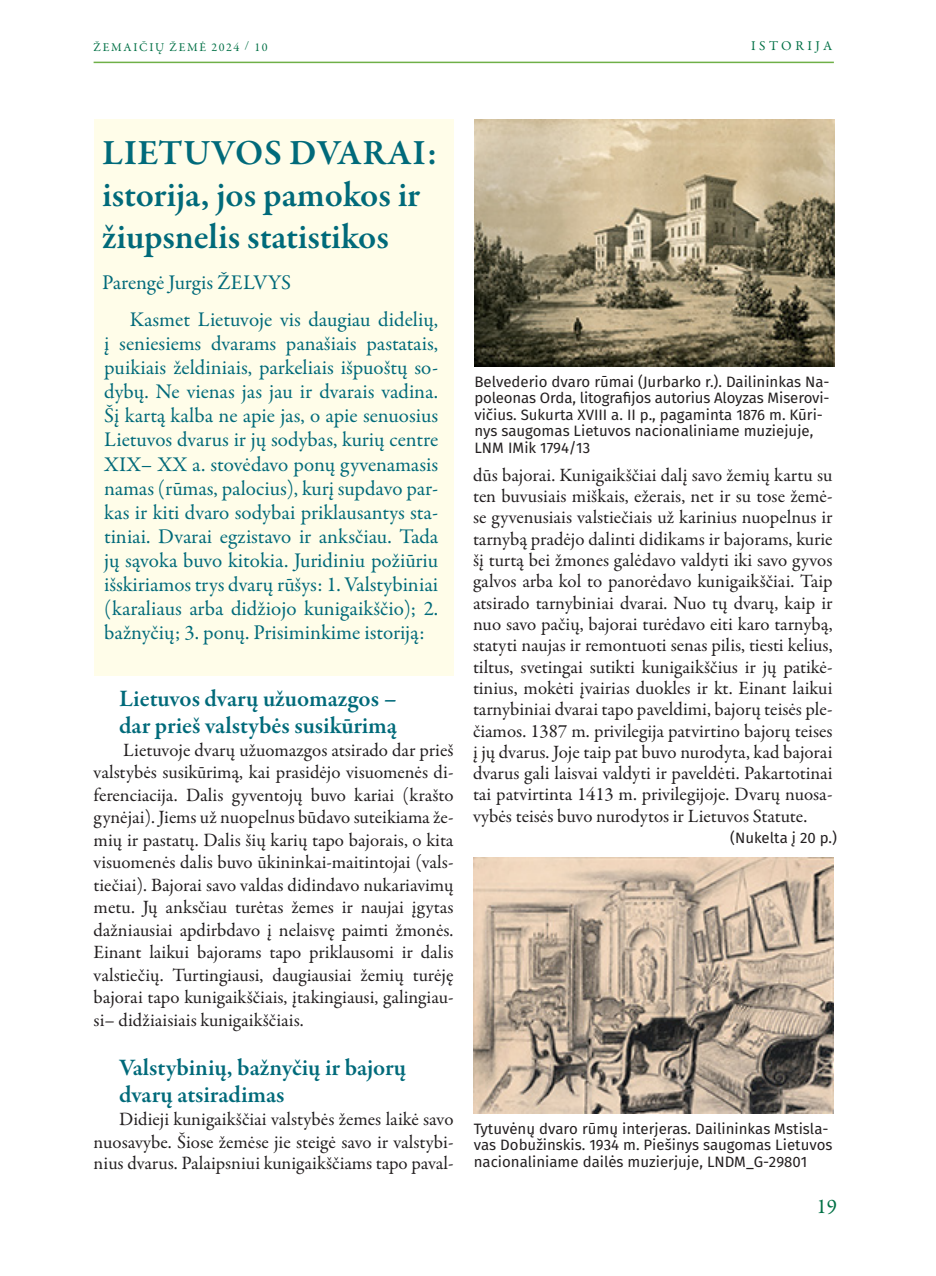
<style>
.page{position:relative;width:936px;height:1276px;background:#fff}
.page>*{position:absolute;margin:0;border:0;box-sizing:border-box;transform-origin:0 0}
.tekstas{font:600 36px "Garamond Premr Pro";color:#006a7a}
.tekstas-2{font:600 24px "Garamond Premr Pro";color:#006a7a}
.tekstas-3{font:21px/24px "Garamond Premr Pro";color:#006a7a;text-align:justify}
.t1{font:21px "Garamond Premr Pro";color:#017045}
.tekstas-4{font:18.9px/21.3px "Garamond Premr Pro";color:#231f20;text-align:justify}
.parašas{font:15px/16.5px "Fira Sans";color:#231f20}
.nukelta{font:15px "Fira Sans";color:#231f20}
.t2{font:13.5px "Garamond Premr Pro";letter-spacing:.26em;color:#017045}
.t3{font:12px "Garamond Premr Pro";letter-spacing:.14em;color:#017045}
</style>
<div class="page">
<hr style="left:94px;top:62px;width:739px;height:1px;background:#6fb048">
<div style="left:94px;top:119px;width:359px;height:556px;background:#fffde9"></div>
<img style="left:474px;top:119px;width:360px;height:248px">
<img style="left:473px;top:857px;width:360px;height:256px">
<p class="t3" style="left:94px;top:40px;width:175px">ŽEMAIČIŲ ŽEMĖ 2024 / 10</p>
<p class="t2" style="left:751px;top:38px;width:82px">ISTORIJA</p>
<p class="tekstas" style="left:102px;top:131px;width:336px">LIETUVOS DVARAI:</p>
<p class="tekstas" style="left:102px;top:173px;width:319px">istorija, jos pamokos ir</p>
<p class="tekstas" style="left:102px;top:215px;width:288px">žiupsnelis statistikos</p>
<p class="tekstas-3" style="left:102px;top:270px;width:191px">Parengė Jurgis ŽELVYS</p>
<p class="tekstas-3" style="left:104px;top:308px;width:335px;text-indent:26px">Kasmet Lietuvoje vis daugiau didelių, į seniesiems dvarams panašiais pastatais, puikiais želdiniais, parkeliais išpuoštų so&shy;dybų. Ne vienas jas jau ir dvarais vadina.<br>Šį kartą kalba ne apie jas, o apie senuosius Lietuvos dvarus ir jų sodybas, kurių centre XIX– XX a. stovėdavo ponų gyvenamasis namas (rūmas, palocius), kurį supdavo par&shy;kas ir kiti dvaro sodybai priklausantys sta&shy;tiniai. Dvarai egzistavo ir anksčiau. Tada jų sąvoka buvo kitokia. Juridiniu požiūriu išskiriamos trys dvarų rūšys: 1. Valstybiniai (karaliaus arba didžiojo kunigaikščio); 2. bažnyčių; 3. ponų. Prisiminkime istoriją:</p>
<p class="tekstas-2" style="left:119px;top:684px;width:279px">Lietuvos dvarų užuomazgos –</p>
<p class="tekstas-2" style="left:119px;top:711px;width:279px">dar prieš valstybės susikūrimą</p>
<p class="tekstas-4" style="left:94px;top:739px;width:361px;line-height:22.5px;text-indent:30px">Lietuvoje dvarų užuomazgos atsirado dar prieš valstybės susikūrimą, kai prasidėjo visuomenės di&shy;ferenciacija. Dalis gyventojų buvo kariai (krašto gynėjai). Jiems už nuopelnus būdavo suteikiama že&shy;mių ir pastatų. Dalis šių karių tapo bajorais, o kita visuomenės dalis buvo ūkininkai-maitintojai (vals&shy;tiečiai). Bajorai savo valdas didindavo nukariavimų metu. Jų anksčiau turėtas žemes ir naujai įgytas dažniausiai apdirbdavo į nelaisvę paimti žmonės.<br>Einant laikui bajorams tapo priklausomi ir dalis valstiečių. Turtingiausi, daugiausiai žemių turėję bajorai tapo kunigaikščiais, įtakingiausi, galingiau&shy;si– didžiaisiais kunigaikščiais.</p>
<p class="tekstas-2" style="left:119px;top:1053px;width:288px">Valstybinių, bažnyčių ir bajorų</p>
<p class="tekstas-2" style="left:119px;top:1080px;width:167px">dvarų atsiradimas</p>
<p class="tekstas-4" style="left:94px;top:1108px;width:361px;line-height:22px;text-indent:26px">Didieji kunigaikščiai valstybės žemes laikė savo nuosavybe. Šiose žemėse jie steigė savo ir valstybi&shy;nius dvarus. Palaipsniui kunigaikščiams tapo paval-</p>
<p class="parašas" style="left:474px;top:374px;width:357px">Belvederio dvaro rūmai (Jurbarko r.). Dailininkas Na-</p>
<p class="parašas" style="left:474px;top:391px;width:356px">poleonas Orda, litografijos autorius Aloyzas Miserovi&shy;vičius. Sukurta XVIII a. II p., pagaminta 1876 m. Kūri-</p>
<p class="parašas" style="left:474px;top:424px;width:340px">nys saugomas Lietuvos nacionaliniame muziejuje,</p>
<p class="parašas" style="left:474px;top:440px;width:117px">LNM IMik 1794/13</p>
<p class="tekstas-4" style="left:473px;top:465px;width:361px">dūs bajorai. Kunigaikščiai dalį savo žemių kartu su ten buvusiais miškais, ežerais, net ir su tose žemė&shy;se gyvenusiais valstiečiais už karinius nuopelnus ir tarnybą pradėjo dalinti didikams ir bajorams, kurie šį turtą bei žmones galėdavo valdyti iki savo gyvos galvos arba kol to panorėdavo kunigaikščiai. Taip atsirado tarnybiniai dvarai. Nuo tų dvarų, kaip ir nuo savo pačių, bajorai turėdavo eiti karo tarnybą, statyti naujas ir remontuoti senas pilis, tiesti kelius, tiltus, svetingai sutikti kunigaikščius ir jų patikė&shy;tinius, mokėti įvairias duokles ir kt. Einant laikui tarnybiniai dvarai tapo paveldimi, bajorų teisės ple&shy;čiamos. 1387 m. privilegija patvirtino bajorų teises į jų dvarus. Joje taip pat buvo nurodyta, kad bajorai dvarus gali laisvai valdyti ir paveldėti. Pakartotinai tai patvirtinta 1413 m. privilegijoje. Dvarų nuosa&shy;vybės teisės buvo nurodytos ir Lietuvos Statute.</p>
<p class="nukelta" style="left:730px;top:827px;width:108px">(Nukelta į 20 p.)</p>
<p class="parašas" style="left:473px;top:1121px;width:356px">Tytuvėnų dvaro rūmų interjeras. Dailininkas Mstisla-</p>
<p class="parašas" style="left:473px;top:1138px;width:360px">vas Dobužinskis. 1934 m. Piešinys saugomas Lietuvos nacionaliniame dailės muzierjuje, LNDM_G-29801</p>
<p class="t1" style="left:816px;top:1193px;width:22px">19</p>
</div>
